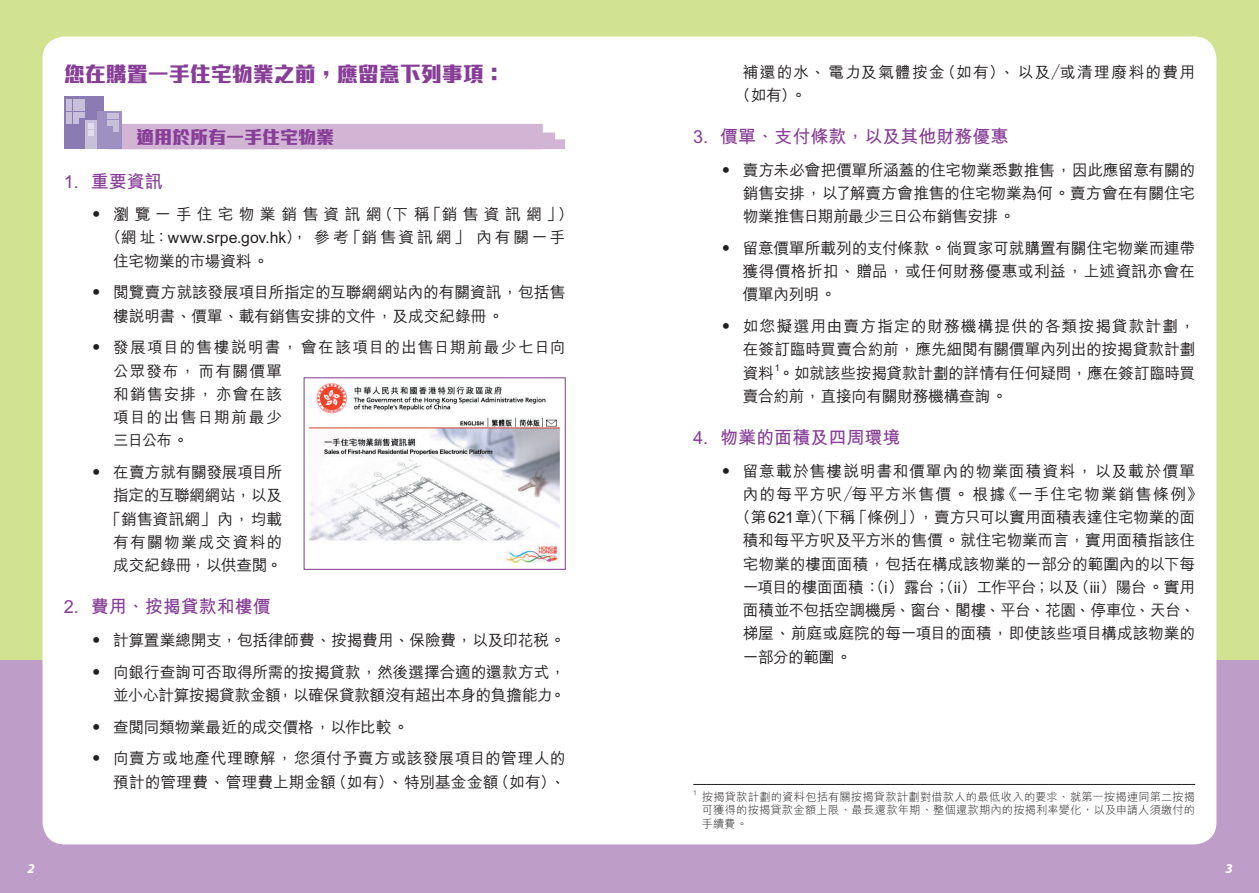
<style>
.page{position:relative;width:1259px;height:893px;background:#d1e291}
.page>*{position:absolute;margin:0;border:0;box-sizing:border-box;transform-origin:0 0}
.t1{font:800 21px "M Stiff Hei HK";color:#873e97}
.t2{font:700 18px "M Hei HK";color:#873e97}
.t3{font:800 18px "M Stiff Hei HK";color:#873e97}
.t4{font:500 15.75px/23.2px "M Hei HK";letter-spacing:-.005em;color:#231f20;text-align:justify}
.t5{font:500 15.75px/23.2px "M Hei HK";letter-spacing:.065em;color:#231f20}
.t6{font:500 15.75px/23.2px "M Hei HK";letter-spacing:.075em;color:#231f20}
.t7{font:500 15.75px "M Hei HK";letter-spacing:.155em;color:#231f20}
.t8{font:500 15.75px "M Hei HK";letter-spacing:.055em;color:#231f20}
.t9{font:500 15.75px "M Hei HK";letter-spacing:.35em;color:#231f20}
.t10{font:500 15.75px "M Hei HK";letter-spacing:-.03em;color:#231f20}
.t11{font:500 15.75px "M Hei HK";letter-spacing:-.025em;color:#231f20}
.t12{font:italic 700 13.5px "Myriad Pro";color:#fff}
.t13{font:300 11.25px/13.5px "M Hei HK";letter-spacing:.015em;color:#231f20;text-align:justify}
.t14{font:500 9.15px "M Hei HK";color:#231f20}
.t15{font:300 6.6px "M Hei HK";color:#231f20}
</style>
<div class="page">
<div style="left:0;top:660px;width:1259px;height:233px;background:#be9dc9"></div>
<div style="left:43px;top:36px;width:1173px;height:808px;background:#fff;border-radius:22px"></div>
<div style="left:64px;top:97px;width:39px;height:52px;background:#8b7bb3"></div>
<div style="left:85px;top:121px;width:25px;height:28px;background:#c7c0db"></div>
<div style="left:97px;top:111px;width:25px;height:38px;background:#9e90c0"></div>
<svg style="left:107px;top:114px;width:458px;height:35px"></svg>
<svg style="left:67px;top:99px;width:27px;height:37px"></svg>
<hr style="left:693px;top:784px;width:502px;height:1px;background:#231f20">
<img style="left:308px;top:382px;width:252px;height:181px">
<div style="left:304px;top:377px;width:262px;height:193px;border:1px solid #823a8c"></div>
<p class="t1" style="left:64px;top:60px;width:443px">您在購置一手住宅物業之前，應留意下列事項：</p>
<h2 class="t3" style="left:136px;top:125px;width:199px">適用於所有一手住宅物業</h2>
<h3 class="t2" style="left:64px;top:168px;width:100px">1. 重要資訊</h3>
<p class="t9" style="left:89px;top:203px;width:486px">‧ 瀏覽一手住宅物業銷售資訊網（下稱「銷售資訊網」）</p>
<p class="t7" style="left:105px;top:226px;width:462px">（網址：www.srpe.gov.hk），參考「銷售資訊網」內有關一手</p>
<p class="t11" style="left:113px;top:249px;width:157px">住宅物業的市場資料。</p>
<p class="t4" style="left:113px;top:280px;width:454px;text-indent:-25px">‧ 閱覽賣方就該發展項目所指定的互聯網網站內的有關資訊，包括售樓說明書、價單、載有銷售安排的文件，及成交紀錄冊。</p>
<p class="t5" style="left:113px;top:335px;width:454px;text-indent:-25px">‧ 發展項目的售樓說明書，會在該項目的出售日期前最少七日向公眾發布，而有關價單<br>和銷售安排，亦會在該<br>項目的出售日期前最少<br>三日公布。</p>
<p class="t4" style="left:89px;top:459px;width:195px;text-align:right">‧ 在賣方就有關發展項目所指定的互聯網網站，以及<br>「銷售資訊網」內，均載有有關物業成交資料的<br>成交紀錄冊，以供查閱。</p>
<h3 class="t2" style="left:64px;top:594px;width:208px">2. 費用、按揭貸款和樓價</h3>
<p class="t4" style="left:89px;top:627px;width:478px">‧ 計算置業總開支，包括律師費、按揭費用、保險費，以及印花稅。</p>
<p class="t4" style="left:89px;top:659px;width:478px;text-align:right">‧ 向銀行查詢可否取得所需的按揭貸款，然後選擇合適的還款方式，並小心計算按揭貸款金額，以確保貸款額沒有超出本身的負擔能力。</p>
<p class="t10" style="left:89px;top:715px;width:322px">‧ 查閱同類物業最近的成交價格，以作比較。</p>
<p class="t4" style="left:89px;top:745px;width:478px;text-align:right">‧ 向賣方或地產代理瞭解，您須付予賣方或該發展項目的管理人的預計的管理費、管理費上期金額（如有）、特別基金金額（如有）、</p>
<p class="t6" style="left:735px;top:59px;width:462px;text-indent:8px">補還的水、電力及氣體按金（如有）、以及／或清理廢料的費用（如有）。</p>
<h3 class="t2" style="left:693px;top:124px;width:317px">3. 價單、支付條款，以及其他財務優惠</h3>
<p class="t4" style="left:743px;top:157px;width:454px;text-indent:-25px">‧ 賣方未必會把價單所涵蓋的住宅物業悉數推售，因此應留意有關的銷售安排，以了解賣方會推售的住宅物業為何。賣方會在有關住宅物業推售日期前最少三日公布銷售安排。</p>
<p class="t4" style="left:743px;top:235px;width:454px;text-indent:-25px">‧ 留意價單所載列的支付條款。倘買家可就購置有關住宅物業而連帶獲得價格折扣、贈品，或任何財務優惠或利益，上述資訊亦會在價單內列明。</p>
<p class="t4" style="left:743px;top:313px;width:454px;text-indent:-25px">‧ 如您擬選用由賣方指定的財務機構提供的各類按揭貸款計劃，在簽訂臨時買賣合約前，應先細閱有關價單內列出的按揭貸款計劃資料。如就該些按揭貸款計劃的詳情有任何疑問，應在簽訂臨時買</p>
<p class="t14" style="left:774px;top:361px;width:7px">1</p>
<p class="t4" style="left:743px;top:383px;width:266px">賣合約前，直接向有關財務機構查詢。</p>
<h3 class="t2" style="left:693px;top:425px;width:209px">4. 物業的面積及四周環境</h3>
<p class="t8" style="left:718px;top:459px;width:478px">‧ 留意載於售樓說明書和價單內的物業面積資料，以及載於價單</p>
<p class="t6" style="left:743px;top:481px;width:462px">內的每平方呎／每平方米售價。根據《一手住宅物業銷售條例》</p>
<p class="t4" style="left:735px;top:504px;width:107px">（第621章（下</p>
<p class="t4" style="left:743px;top:504px;width:454px;text-indent:67px">） 稱「條例」），賣方只可以實用面積表達住宅物業的面積和每平方呎及平方米的售價。就住宅物業而言，實用面積指該住宅物業的樓面面積，包括在構成該物業的一部分的範圍內的以下每一項目的樓面面積：（i）露台；（ii）工作平台；以及（iii）陽台。實用面積並不包括空調機房、窗台、閣樓、平台、花園、停車位、天台、梯屋、前庭或庭院的每一項目的面積，即使該些項目構成該物業的一部分的範圍。</p>
<p class="t15" style="left:693px;top:789px;width:5px">1</p>
<p class="t13" style="left:702px;top:790px;width:495px">按揭貸款計劃的資料包括有關按揭貸款計劃對借款人的最低收入的要求、就第一按揭連同第二按揭可獲得的按揭貸款金額上限、最長還款年期、整個還款期內的按揭利率變化，以及申請人須繳付的手續費。</p>
<p class="t12" style="left:27px;top:861px;width:9px">2</p>
<p class="t12" style="left:1225px;top:861px;width:9px">3</p>
</div>
